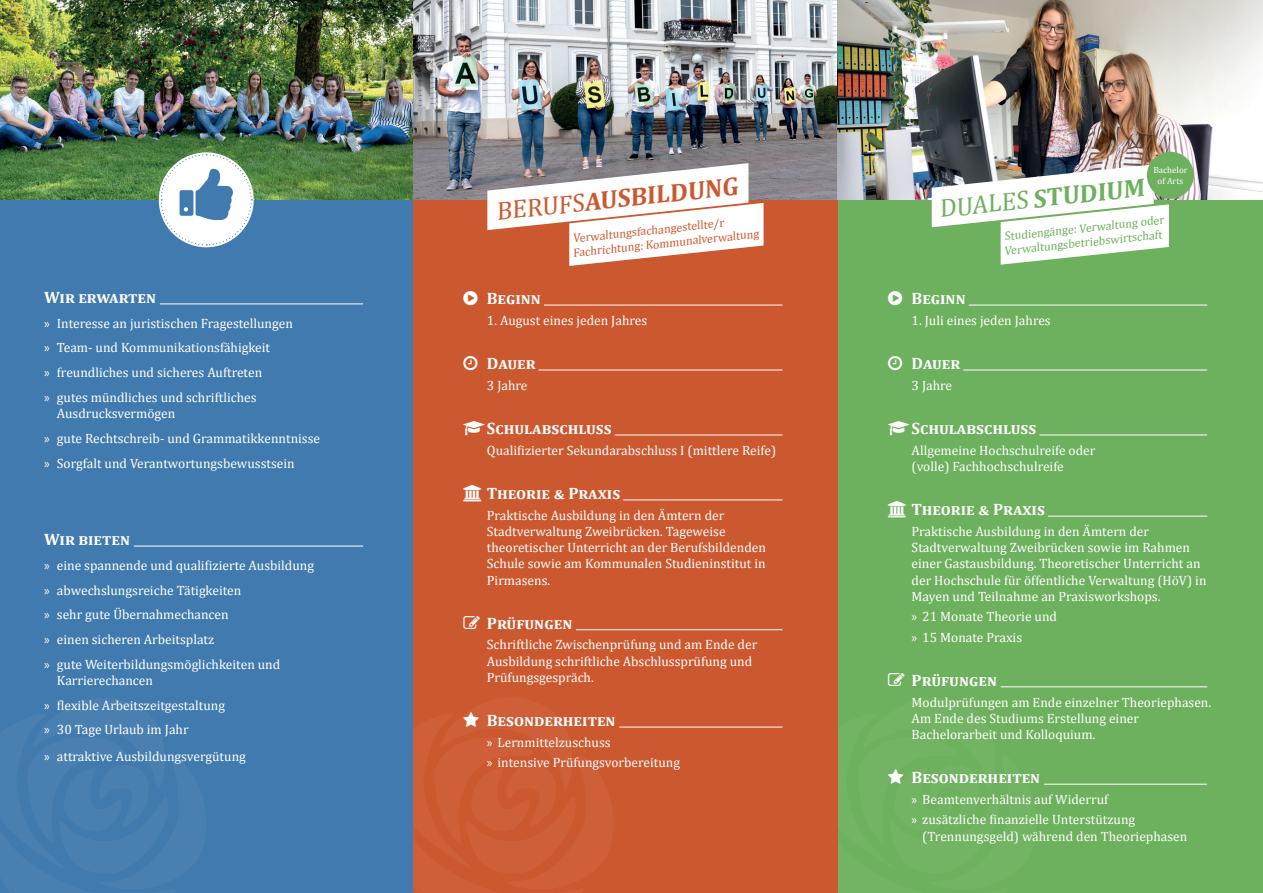
<style>
.page{position:relative;width:1263px;height:893px;background:#fff}
.page>*{position:absolute;margin:0;border:0;box-sizing:border-box;transform-origin:0 0}
.t1{font:700 25.5px "Cambria";color:#cc582f}
.t2{font:700 25.5px "Cambria";color:#6db05d}
.t3{font:700 16.5px "Cambria";color:#fff}
.t4{font:13.5px/16.2px "Cambria";color:#fff}
.t5{font:12px/14.4px "Cambria";color:#cc582f}
.t6{font:12px/14.4px "Cambria";color:#6db05d}
.t7{font:9px/10.8px "Cambria";color:#fff;text-align:center}
.s1{font-family:"Myriad Pro"}
.s2{font-weight:400}
</style>
<div class="page">
<div style="left:838px;top:0;width:425px;height:893px;background:#6db05d"></div>
<div style="left:412px;top:0;width:426px;height:893px;background:#cc582f"></div>
<div style="left:0;top:0;width:412px;height:893px;background:#417aae"></div>
<hr style="left:544px;top:305px;width:238px;height:1px;background:#fff">
<hr style="left:538px;top:370px;width:244px;height:1px;background:#fff">
<hr style="left:615px;top:435px;width:167px;height:1px;background:#fff">
<hr style="left:623px;top:500px;width:159px;height:1px;background:#fff">
<hr style="left:576px;top:629px;width:206px;height:1px;background:#fff">
<hr style="left:619px;top:727px;width:163px;height:1px;background:#fff">
<hr style="left:969px;top:305px;width:238px;height:1px;background:#fff">
<hr style="left:963px;top:370px;width:244px;height:1px;background:#fff">
<hr style="left:1039px;top:435px;width:168px;height:1px;background:#fff">
<hr style="left:1048px;top:516px;width:159px;height:1px;background:#fff">
<hr style="left:1001px;top:687px;width:206px;height:1px;background:#fff">
<hr style="left:1044px;top:784px;width:163px;height:1px;background:#fff">
<hr style="left:160px;top:304px;width:203px;height:1px;background:#fff">
<hr style="left:134px;top:546px;width:229px;height:1px;background:#fff">
<img style="left:0;top:0;width:1263px;height:200px">
<svg style="left:487px;top:163px;width:276px;height:103px"></svg>
<svg style="left:932px;top:164px;width:237px;height:101px"></svg>
<div style="left:1147px;top:152px;width:47px;height:47px;background:#6db05d;border-radius:50%"></div>
<svg style="left:160px;top:154px;width:92px;height:92px"></svg>
<svg style="left:412px;top:696px;width:1px;height:197px"></svg>
<p class="t3" style="left:44px;top:286px;width:114px">Wir erwarten</p>
<p class="t4" style="left:44px;top:311px;width:250px;line-height:24.8px"><span class="s1">»</span> Interesse an juristischen Fragestellungen <span class="s1">»</span> Team- und Kommunikationsfähigkeit<br><span class="s1">»</span> freundliches und sicheres Auftreten<br><span class="s1">»</span> gutes mündliches und schriftliches</p>
<p class="t4" style="left:44px;top:401px;width:278px;line-height:24.8px;text-indent:13px">Ausdrucksvermögen<br><span class="s1">»</span> gute Rechtschreib- und Grammatikkenntnisse <span class="s1">»</span> Sorgfalt und Verantwortungsbewusstsein</p>
<p class="t3" style="left:44px;top:528px;width:88px">Wir bieten</p>
<p class="t4" style="left:44px;top:553px;width:271px;line-height:24.8px"><span class="s1">»</span> eine spannende und qualifizierte Ausbildung <span class="s1">»</span> abwechslungsreiche Tätigkeiten<br><span class="s1">»</span> sehr gute Übernahmechancen<br><span class="s1">»</span> einen sicheren Arbeitsplatz<br><span class="s1">»</span> gute Weiterbildungsmöglichkeiten und</p>
<p class="t4" style="left:44px;top:668px;width:182px;line-height:24.8px;text-indent:13px">Karrierechancen<br><span class="s1">»</span> flexible Arbeitszeitgestaltung <span class="s1">»</span> 30 Tage Urlaub im Jahr</p>
<p class="t4" style="left:44px;top:748px;width:203px"><span class="s1">»</span> attraktive Ausbildungsvergütung</p>
<h1 class="t1" style="left:494px;top:193px;width:244px;rotate:-6deg"><span class="s2">BERUFS</span>AUSBILDUNG</h1>
<p class="t5" style="left:571px;top:231px;width:188px;rotate:-6deg">Verwaltungsfachangestellte/r<br>Fachrichtung: Kommunalverwaltung</p>
<p class="t3" style="left:487px;top:287px;width:56px">Beginn</p>
<p class="t4" style="left:487px;top:312px;width:162px">1. August eines jeden Jahres</p>
<p class="t3" style="left:487px;top:352px;width:50px">Dauer</p>
<p class="t4" style="left:487px;top:377px;width:42px">3 Jahre</p>
<p class="t3" style="left:487px;top:417px;width:126px">Schulabschluss</p>
<p class="t4" style="left:487px;top:442px;width:291px">Qualifizierter Sekundarabschluss I (mittlere Reife)</p>
<p class="t3" style="left:487px;top:482px;width:135px">Theorie &amp; Praxis</p>
<p class="t4" style="left:487px;top:507px;width:280px">Praktische Ausbildung in den Ämtern der Stadtverwaltung Zweibrücken. Tageweise theoretischer Unterricht an der Berufsbildenden Schule sowie am Kommunalen Studieninstitut in Pirmasens.</p>
<p class="t3" style="left:487px;top:612px;width:87px">Prüfungen</p>
<p class="t4" style="left:487px;top:637px;width:272px">Schriftliche Zwischenprüfung und am Ende der<br>Ausbildung schriftliche Abschlussprüfung und<br>Prüfungsgespräch.</p>
<p class="t3" style="left:487px;top:709px;width:130px">Besonderheiten</p>
<p class="t4" style="left:487px;top:732px;width:195px;line-height:20.4px"><span class="s1">»</span> Lernmittelzuschuss<br><span class="s1">»</span> intensive Prüfungsvorbereitung</p>
<p class="t7" style="left:1153px;top:165px;width:36px">Bachelor of Arts</p>
<h1 class="t2" style="left:937px;top:191px;width:208px;rotate:-6deg"><span class="s2">DUALES</span> STUDIUM</h1>
<p class="t6" style="left:1002px;top:229px;width:163px;rotate:-6deg">Studiengänge: Verwaltung oder<br>Verwaltungsbetriebswirtschaft</p>
<p class="t3" style="left:912px;top:287px;width:56px">Beginn</p>
<p class="t4" style="left:912px;top:312px;width:141px">1. Juli eines jeden Jahres</p>
<p class="t3" style="left:912px;top:352px;width:50px">Dauer</p>
<p class="t4" style="left:912px;top:377px;width:42px">3 Jahre</p>
<p class="t3" style="left:912px;top:417px;width:126px">Schulabschluss</p>
<p class="t4" style="left:912px;top:442px;width:185px">Allgemeine Hochschulreife oder (volle) Fachhochschulreife</p>
<p class="t3" style="left:912px;top:498px;width:135px">Theorie &amp; Praxis</p>
<p class="t4" style="left:912px;top:523px;width:296px">Praktische Ausbildung in den Ämtern der Stadtverwaltung Zweibrücken sowie im Rahmen einer Gastausbildung. Theoretischer Unterricht an der Hochschule für öffentliche Verwaltung (HöV) in Mayen und Teilnahme an Praxisworkshops.</p>
<p class="t4" style="left:912px;top:606px;width:147px;line-height:20.4px"><span class="s1">»</span> 21 Monate Theorie und <span class="s1">»</span> 15 Monate Praxis</p>
<p class="t3" style="left:912px;top:669px;width:87px">Prüfungen</p>
<p class="t4" style="left:912px;top:694px;width:301px">Modulprüfungen am Ende einzelner Theoriephasen.<br>Am Ende des Studiums Erstellung einer<br>Bachelorarbeit und Kolloquium.</p>
<p class="t3" style="left:912px;top:766px;width:130px">Besonderheiten</p>
<p class="t4" style="left:912px;top:789px;width:225px;line-height:20.4px"><span class="s1">»</span> Beamtenverhältnis auf Widerruf<br><span class="s1">»</span> zusätzliche finanzielle Unterstützung</p>
<p class="t4" style="left:922px;top:828px;width:267px">(Trennungsgeld) während den Theoriephasen</p>
</div>
